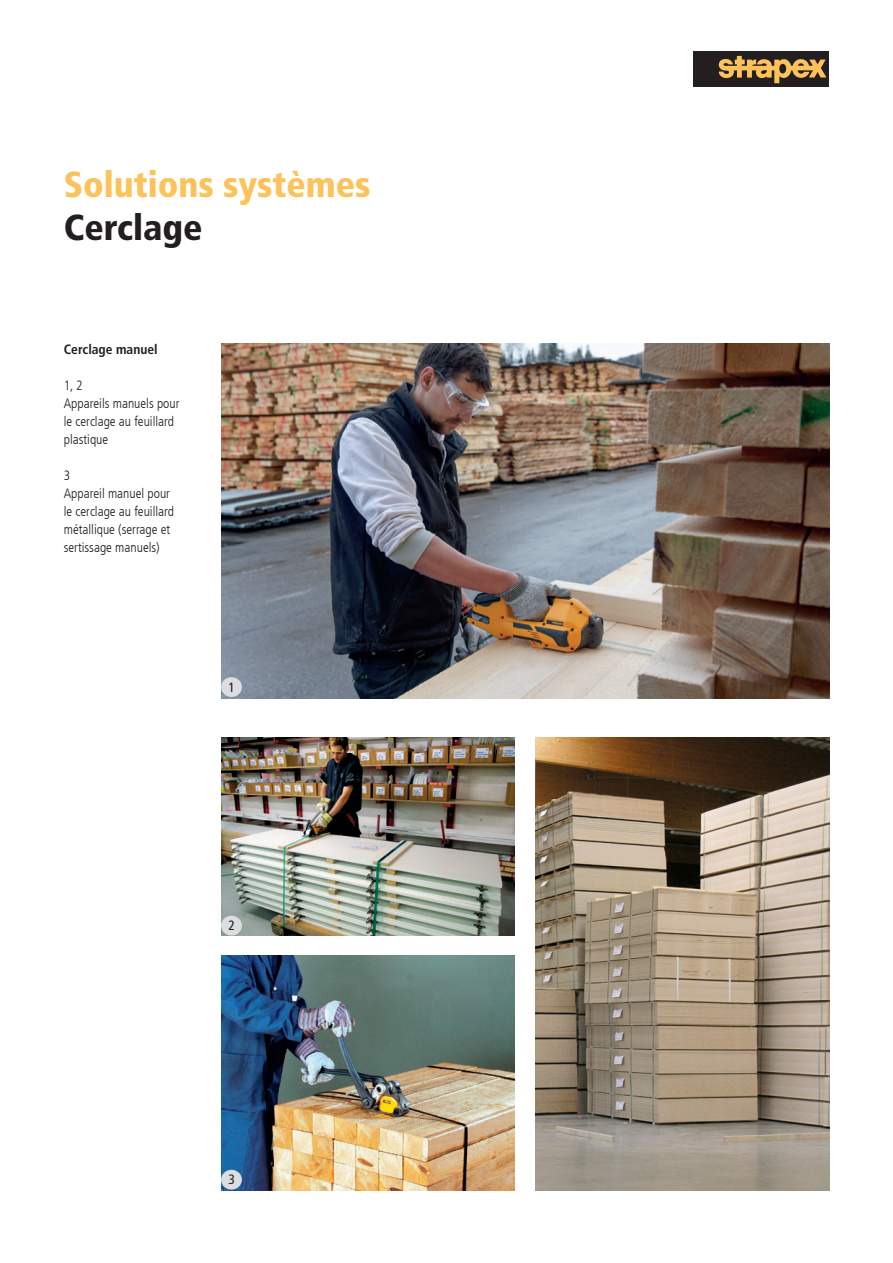
<style>
.page{position:relative;width:893px;height:1263px;background:#fff}
.page>*{position:absolute;margin:0;border:0;box-sizing:border-box;transform-origin:0 0}
.t1{font:900 condensed 36px "Frutiger LT Com";color:#fdc259}
.t2{font:900 condensed 36px "Frutiger LT Com";color:#231f20}
.t3{font:300 condensed 13.5px/18px "Frutiger LT Com";color:#231f20}
.t4{font:700 condensed 13.5px "Frutiger LT Com";color:#231f20}
.t5{font:condensed 13.5px "Frutiger LT Com";color:#231f20}
</style>
<div class="page">
<img style="left:221px;top:343px;width:608px;height:355px">
<img style="left:221px;top:956px;width:293px;height:235px">
<img style="left:221px;top:737px;width:294px;height:198px">
<div style="left:221px;top:916px;width:21px;height:19px;background:#dcdddf;border-radius:50%"></div>
<div style="left:221px;top:677px;width:21px;height:20px;background:#dcdddf;border-radius:50%"></div>
<div style="left:221px;top:1170px;width:21px;height:19px;background:#dcdddf;border-radius:50%"></div>
<div style="left:693px;top:51px;width:135px;height:36px;background:#231f20"></div>
<svg style="left:718px;top:56px;width:108px;height:27px"></svg>
<img style="left:536px;top:737px;width:293px;height:454px">
<p class="t1" style="left:64px;top:163px;width:308px">Solutions systèmes</p>
<p class="t2" style="left:64px;top:206px;width:140px">Cerclage</p>
<p class="t4" style="left:64px;top:341px;width:95px">Cerclage manuel</p>
<p class="t3" style="left:64px;top:376px;width:20px">1, 2</p>
<p class="t3" style="left:64px;top:394px;width:117px">Appareils manuels pour le cerclage au feuillard plastique</p>
<p class="t3" style="left:64px;top:466px;width:8px">3</p>
<p class="t3" style="left:64px;top:484px;width:112px">Appareil manuel pour le cerclage au feuillard métallique (serrage et sertissage manuels)</p>
<p class="t5" style="left:228px;top:679px;width:8px">1</p>
<p class="t5" style="left:228px;top:918px;width:8px">2</p>
<p class="t5" style="left:228px;top:1172px;width:8px">3</p>
</div>
